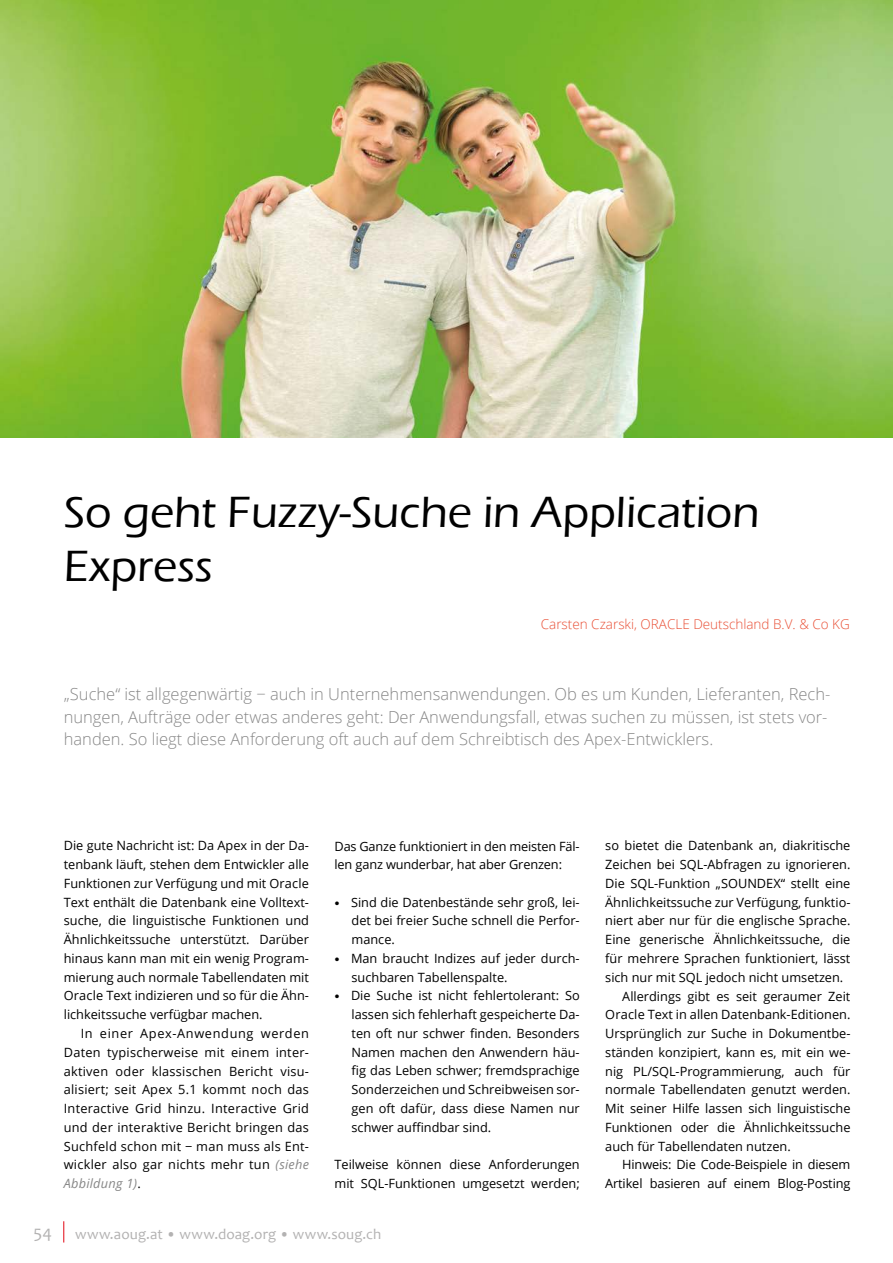
<style>
.page{position:relative;width:893px;height:1263px;background:#fff}
.page>*{position:absolute;margin:0;border:0;box-sizing:border-box;transform-origin:0 0}
.t1{font:500 45px/54px "Eras ITC";color:#000}
.t2{font:18px "Candara";color:#b3b2b2}
.t3{font:300 16.5px/22.5px "Open Sans";color:#878787}
.t4{font:15px "Candara";letter-spacing:.01em;color:#b3b2b2}
.t5{font:300 13.5px "Open Sans";color:#e94f35}
.t6{font:12.75px/18.8px "Open Sans";color:#000;text-align:justify}
.s1{font-style:italic;color:#878787}
.s2{font-family:"Stone Serif Std";font-weight:500;font-size:10.5px}
</style>
<div class="page">
<svg style="left:63px;top:1221px;width:1px;height:21px"></svg>
<img style="left:0;top:0;width:893px;height:438px">
<h1 class="t1" style="left:64px;top:486px;width:697px">So geht Fuzzy-Suche in Application<br>Express</h1>
<p class="t5" style="left:541px;top:615px;width:311px">Carsten Czarski, ORACLE Deutschland B.V. &amp; Co KG</p>
<p class="t3" style="left:64px;top:683px;width:768px">„Suche“ ist allgegenwärtig − auch in Unternehmensanwendungen. Ob es um Kunden, Lieferanten, Rech&shy;nungen, Aufträge oder etwas anderes geht: Der Anwendungsfall, etwas suchen zu müssen, ist stets vor&shy;handen. So liegt diese Anforderung oft auch auf dem Schreibtisch des Apex-Entwicklers.</p>
<p class="t6" style="left:64px;top:836px;width:247px">Die gute Nachricht ist: Da Apex in der Da&shy;tenbank läuft, stehen dem Entwickler alle Funktionen zur Verfügung und mit Oracle Text enthält die Datenbank eine Volltext&shy;suche, die linguistische Funktionen und Ähnlichkeitssuche unterstützt. Darüber hinaus kann man mit ein wenig Program&shy;mierung auch normale Tabellendaten mit Oracle Text indizieren und so für die Ähn&shy;lichkeitssuche verfügbar machen.</p>
<p class="t6" style="left:64px;top:1024px;width:247px;text-indent:17px">In einer Apex-Anwendung werden Daten typischerweise mit einem inter&shy;aktiven oder klassischen Bericht visu&shy;alisiert; seit Apex 5.1 kommt noch das Interactive Grid hinzu. Interactive Grid und der interaktive Bericht bringen das Suchfeld schon mit − man muss als Ent&shy;wickler also gar nichts mehr tun <span class="s1">(siehe Abbildung 1)</span>.</p>
<p class="t6" style="left:334px;top:836px;width:247px">Das Ganze funktioniert in den meisten Fäl&shy;len ganz wunderbar, hat aber Grenzen:</p>
<p class="t6" style="left:351px;top:892px;width:230px;text-indent:-17px"><span class="s2">•</span> Sind die Datenbestände sehr groß, lei&shy;det bei freier Suche schnell die Perfor&shy;mance.</p>
<p class="t6" style="left:351px;top:948px;width:230px;text-indent:-17px"><span class="s2">•</span> Man braucht Indizes auf jeder durch&shy;suchbaren Tabellenspalte.</p>
<p class="t6" style="left:351px;top:986px;width:230px;text-indent:-17px"><span class="s2">•</span> Die Suche ist nicht fehlertolerant: So lassen sich fehlerhaft gespeicherte Da&shy;ten oft nur schwer finden. Besonders Namen machen den Anwendern häu&shy;fig das Leben schwer; fremdsprachige Sonderzeichen und Schreibweisen sor&shy;gen oft dafür, dass diese Namen nur schwer auffindbar sind.</p>
<p class="t6" style="left:334px;top:1155px;width:247px">Teilweise können diese Anforderungen mit SQL-Funktionen umgesetzt werden;</p>
<h2 class="t2" style="left:34px;top:1221px;width:20px">54</h2>
<p class="t4" style="left:75px;top:1224px;width:308px">www.aoug.at • www.doag.org • www.soug.ch</p>
<p class="t6" style="left:605px;top:836px;width:247px">so bietet die Datenbank an, diakritische</p>
<p class="t6" style="left:605px;top:855px;width:247px">Zeichen bei SQL-Abfragen zu ignorieren.</p>
<p class="t6" style="left:605px;top:874px;width:247px">Die SQL-Funktion „SOUNDEX“ stellt eine</p>
<p class="t6" style="left:605px;top:892px;width:247px">Ähnlichkeitssuche zur Verfügung, funktio-</p>
<p class="t6" style="left:605px;top:911px;width:247px">niert aber nur für die englische Sprache.</p>
<p class="t6" style="left:605px;top:930px;width:247px">Eine generische Ähnlichkeitssuche, die</p>
<p class="t6" style="left:605px;top:949px;width:247px">für mehrere Sprachen funktioniert, lässt</p>
<p class="t6" style="left:605px;top:967px;width:240px">sich nur mit SQL jedoch nicht umsetzen.</p>
<p class="t6" style="left:622px;top:986px;width:230px">Allerdings gibt es seit geraumer Zeit</p>
<p class="t6" style="left:605px;top:1005px;width:247px">Oracle Text in allen Datenbank-Editionen.</p>
<p class="t6" style="left:605px;top:1024px;width:247px">Ursprünglich zur Suche in Dokumentbe-</p>
<p class="t6" style="left:605px;top:1042px;width:247px">ständen konzipiert, kann es, mit ein we-</p>
<p class="t6" style="left:605px;top:1061px;width:247px">nig PL/SQL-Programmierung, auch für</p>
<p class="t6" style="left:605px;top:1080px;width:247px">normale Tabellendaten genutzt werden.</p>
<p class="t6" style="left:605px;top:1099px;width:247px">Mit seiner Hilfe lassen sich linguistische</p>
<p class="t6" style="left:605px;top:1117px;width:247px">Funktionen oder die Ähnlichkeitssuche</p>
<p class="t6" style="left:605px;top:1136px;width:187px">auch für Tabellendaten nutzen.</p>
<p class="t6" style="left:622px;top:1155px;width:230px">Hinweis: Die Code-Beispiele in diesem</p>
<p class="t6" style="left:605px;top:1174px;width:247px">Artikel basieren auf einem Blog-Posting</p>
</div>
